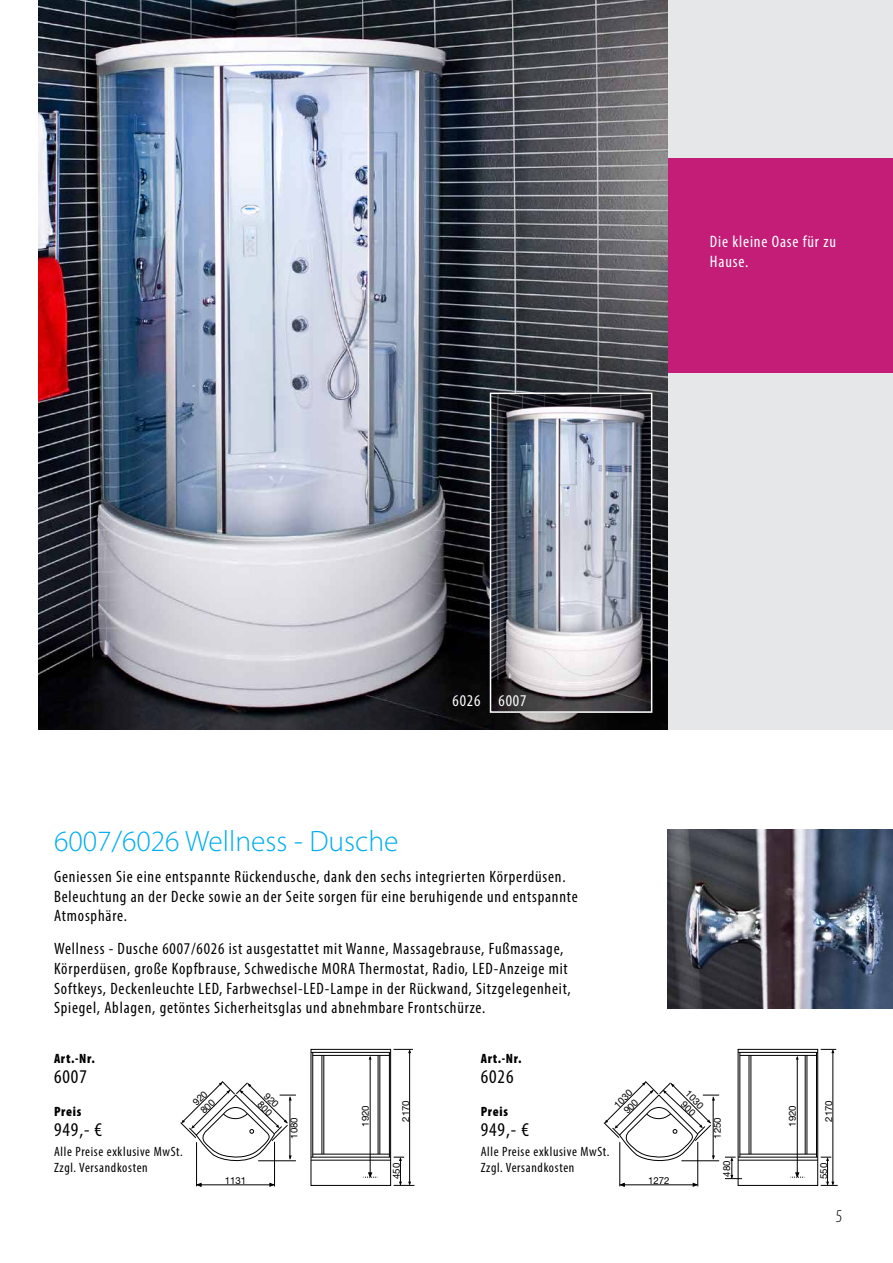
<style>
.page{position:relative;width:893px;height:1263px;background:#fff}
.page>*{position:absolute;margin:0;border:0;box-sizing:border-box;transform-origin:0 0}
.t1{font:300 29.55px "Myriad Pro";color:#00aeef}
.t2{font:condensed 19.5px "Myriad Pro";letter-spacing:.05em;color:#000}
.t3{font:300 condensed 18px "Myriad Pro";color:#000}
.t4{font:condensed 16.65px/20px "Myriad Pro";letter-spacing:.05em;color:#fff}
.t5{font:condensed 16.5px/19.8px "Myriad Pro";letter-spacing:.05em;color:#000}
.t6{font:condensed 16.5px "Myriad Pro";letter-spacing:.05em;color:#fff}
.t7{font:condensed 13.5px/16.2px "Myriad Pro";letter-spacing:.05em;color:#000}
.t8{font:900 condensed 13.5px "Myriad Pro";letter-spacing:.05em;color:#000}
.t9{font:9.6px "Helvetica Neue LT Pro";color:#000}
</style>
<div class="page">
<div style="left:668px;top:0;width:225px;height:730px;background:#e6e7e8"></div>
<div style="left:668px;top:158px;width:225px;height:214px;background:#c31d77"></div>
<img style="left:38px;top:0;width:630px;height:730px">
<img style="left:668px;top:829px;width:225px;height:180px">
<div style="left:738px;top:1049px;width:80px;height:137px;border:1px solid #000"></div>
<hr style="left:738px;top:1157px;width:80px;height:1px;background:#000">
<hr style="left:738px;top:1160px;width:80px;height:1px;background:#000">
<hr style="left:738px;top:1052px;width:80px;height:1px;background:#000">
<hr style="left:739px;top:1052px;width:1px;height:105px;background:#000">
<hr style="left:816px;top:1052px;width:1px;height:105px;background:#000">
<hr style="left:740px;top:1055px;width:76px;height:1px;background:#000">
<hr style="left:740px;top:1154px;width:76px;height:1px;background:#000">
<hr style="left:749px;top:1055px;width:1px;height:99px;background:#000">
<hr style="left:750px;top:1055px;width:1px;height:99px;background:#000">
<hr style="left:805px;top:1055px;width:1px;height:99px;background:#000">
<hr style="left:807px;top:1055px;width:1px;height:99px;background:#000">
<hr style="left:833px;top:1050px;width:1px;height:134px;background:#000">
<svg style="left:821px;top:1049px;width:15px;height:4px"></svg>
<svg style="left:821px;top:1157px;width:17px;height:29px"></svg>
<svg style="left:725px;top:1157px;width:17px;height:22px"></svg>
<hr style="left:619px;top:1142px;width:1px;height:44px;background:#000">
<hr style="left:697px;top:1142px;width:1px;height:44px;background:#000">
<hr style="left:620px;top:1184px;width:77px;height:1px;background:#000">
<svg style="left:619px;top:1182px;width:6px;height:5px"></svg>
<hr style="left:797px;top:1057px;width:1px;height:119px;background:#000">
<svg style="left:791px;top:1172px;width:14px;height:6px"></svg>
<div style="left:311px;top:1049px;width:80px;height:137px;border:1px solid #000"></div>
<hr style="left:311px;top:1157px;width:80px;height:1px;background:#000">
<hr style="left:311px;top:1160px;width:80px;height:1px;background:#000">
<hr style="left:311px;top:1052px;width:80px;height:1px;background:#000">
<hr style="left:312px;top:1052px;width:1px;height:105px;background:#000">
<hr style="left:389px;top:1052px;width:1px;height:105px;background:#000">
<hr style="left:313px;top:1055px;width:76px;height:1px;background:#000">
<hr style="left:313px;top:1154px;width:76px;height:1px;background:#000">
<hr style="left:322px;top:1055px;width:1px;height:99px;background:#000">
<hr style="left:323px;top:1055px;width:1px;height:99px;background:#000">
<hr style="left:378px;top:1055px;width:1px;height:99px;background:#000">
<hr style="left:379px;top:1055px;width:1px;height:99px;background:#000">
<hr style="left:409px;top:1050px;width:1px;height:134px;background:#000">
<svg style="left:394px;top:1049px;width:19px;height:4px"></svg>
<svg style="left:394px;top:1157px;width:20px;height:29px"></svg>
<hr style="left:196px;top:1142px;width:1px;height:44px;background:#000">
<hr style="left:274px;top:1142px;width:1px;height:44px;background:#000">
<hr style="left:197px;top:1184px;width:76px;height:1px;background:#000">
<svg style="left:196px;top:1182px;width:6px;height:5px"></svg>
<hr style="left:370px;top:1057px;width:1px;height:119px;background:#000">
<svg style="left:365px;top:1172px;width:13px;height:6px"></svg>
<img style="left:493px;top:396px;width:156px;height:314px">
<div style="left:490px;top:393px;width:162px;height:320px;border:2px solid #fff"></div>
<svg style="left:603px;top:1081px;width:116px;height:85px"></svg>
<svg style="left:180px;top:1081px;width:116px;height:85px"></svg>
<p class="t4" style="left:710px;top:231px;width:128px">Die kleine Oase für zu<br>Hause.</p>
<h1 class="t1" style="left:54px;top:824px;width:346px">6007/6026 Wellness - Dusche</h1>
<p class="t6" style="left:453px;top:690px;width:75px">6026 6007</p>
<p class="t5" style="left:54px;top:866px;width:525px">Geniessen Sie eine entspannte Rückendusche, dank den sechs integrierten Körperdüsen.<br>Beleuchtung an der Decke sowie an der Seite sorgen für eine beruhigende und entspannte<br>Atmosphäre.</p>
<p class="t5" style="left:54px;top:938px;width:518px">Wellness - Dusche 6007/6026 ist ausgestattet mit Wanne, Massagebrause, Fußmassage, Körperdüsen, große Kopfbrause, Schwedische MORA Thermostat, Radio, LED-Anzeige mit Softkeys, Deckenleuchte LED, Farbwechsel-LED-Lampe in der Rückwand, Sitzgelegenheit, Spiegel, Ablagen, getöntes Sicherheitsglas und abnehmbare Frontschürze.</p>
<p class="t8" style="left:54px;top:1050px;width:42px">Art.-Nr.</p>
<p class="t2" style="left:54px;top:1064px;width:34px">6007</p>
<p class="t8" style="left:54px;top:1103px;width:29px">Preis</p>
<p class="t2" style="left:54px;top:1117px;width:50px">949,- €</p>
<p class="t7" style="left:54px;top:1143px;width:130px">Alle Preise exklusive MwSt.<br>Zzgl. Versandkosten</p>
<p class="t9" style="left:225px;top:1174px;width:23px">1131</p>
<p class="t9" style="left:288px;top:1138px;width:23px;rotate:-90deg">1080</p>
<p class="t9" style="left:360px;top:1127px;width:23px;rotate:-90deg">1920</p>
<p class="t9" style="left:400px;top:1122px;width:23px;rotate:-90deg">2170</p>
<p class="t9" style="left:391px;top:1179px;width:18px;rotate:-90deg">450</p>
<p class="t8" style="left:481px;top:1050px;width:42px">Art.-Nr.</p>
<p class="t2" style="left:481px;top:1064px;width:34px">6026</p>
<p class="t8" style="left:481px;top:1103px;width:29px">Preis</p>
<p class="t2" style="left:481px;top:1117px;width:50px">949,- €</p>
<p class="t7" style="left:481px;top:1143px;width:130px">Alle Preise exklusive MwSt.<br>Zzgl. Versandkosten</p>
<p class="t9" style="left:612px;top:1102px;width:23px;rotate:-45deg">1030</p>
<p class="t9" style="left:691px;top:1088px;width:23px;rotate:45deg">1030</p>
<p class="t9" style="left:648px;top:1174px;width:23px">1272</p>
<p class="t9" style="left:712px;top:1138px;width:23px;rotate:-90deg">1250</p>
<p class="t9" style="left:787px;top:1127px;width:23px;rotate:-90deg">1920</p>
<p class="t9" style="left:823px;top:1122px;width:23px;rotate:-90deg">2170</p>
<p class="t9" style="left:721px;top:1176px;width:18px;rotate:-90deg">480</p>
<p class="t9" style="left:818px;top:1179px;width:18px;rotate:-90deg">550</p>
<p class="t3" style="left:836px;top:1206px;width:8px">5</p>
</div>
